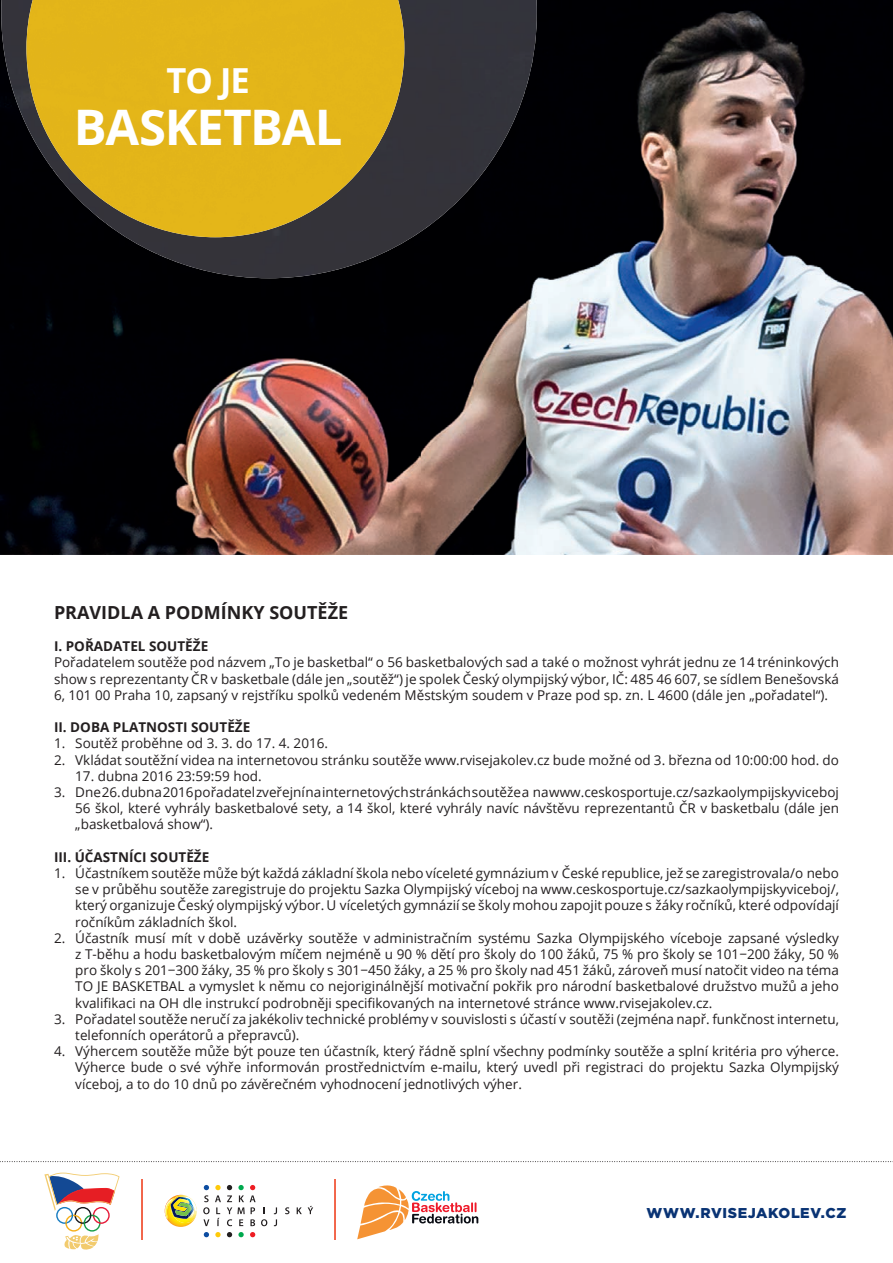
<style>
.page{position:relative;width:893px;height:1263px;background:#fff}
.page>*{position:absolute;margin:0;border:0;box-sizing:border-box;transform-origin:0 0}
.t1{font:700 49.05px "Open Sans";letter-spacing:-.025em;color:#fff}
.t2{font:700 34.5px "Open Sans";color:#fff}
.t3{font:700 18px "Open Sans";color:#231f20}
.t4{font:900 14.25px "Gotham";letter-spacing:.045em;color:#093374}
.t5{font:13.5px/16.2px "Open Sans";color:#231f20;text-align:justify}
.t6{font:700 13.5px "Open Sans";color:#231f20}
</style>
<div class="page">
<div style="left:0;top:0;width:52px;height:555px;background:#000003"></div>
<img style="left:526px;top:0;width:367px;height:555px">
<img style="left:473px;top:278px;width:53px;height:277px">
<img style="left:52px;top:278px;width:53px;height:277px">
<img style="left:421px;top:278px;width:52px;height:277px">
<div style="left:105px;top:278px;width:52px;height:277px;background:#000003"></div>
<img style="left:368px;top:278px;width:53px;height:277px">
<img style="left:157px;top:278px;width:211px;height:277px">
<img style="left:1px;top:0;width:536px;height:278px">
<img style="left:26px;top:0;width:378px;height:237px">
<svg style="left:0;top:1161px;width:893px;height:1px"></svg>
<svg style="left:274px;top:1207px;width:3px;height:19px"></svg>
<svg style="left:285px;top:1207px;width:4px;height:7px"></svg>
<svg style="left:297px;top:1207px;width:5px;height:7px"></svg>
<svg style="left:308px;top:1206px;width:5px;height:8px"></svg>
<svg style="left:204px;top:1232px;width:5px;height:5px"></svg>
<svg style="left:203px;top:1185px;width:18px;height:41px"></svg>
<svg style="left:215px;top:1232px;width:6px;height:5px"></svg>
<svg style="left:227px;top:1232px;width:5px;height:5px"></svg>
<svg style="left:238px;top:1232px;width:6px;height:5px"></svg>
<svg style="left:227px;top:1185px;width:40px;height:41px"></svg>
<svg style="left:250px;top:1232px;width:5px;height:5px"></svg>
<svg style="left:164px;top:1195px;width:33px;height:32px"></svg>
<svg style="left:44px;top:1172px;width:76px;height:77px"></svg>
<hr style="left:141px;top:1179px;width:2px;height:60px;background:#f2674c">
<hr style="left:335px;top:1179px;width:1px;height:60px;background:#f2654a">
<svg style="left:357px;top:1185px;width:121px;height:54px"></svg>
<h2 class="t2" style="left:167px;top:56px;width:85px">TO JE</h2>
<h1 class="t1" style="left:74px;top:92px;width:270px">BASKETBAL</h1>
<h3 class="t3" style="left:54px;top:599px;width:296px">PRAVIDLA A PODMÍNKY SOUTĚŽE</h3>
<p class="t6" style="left:54px;top:637px;width:156px">I. POŘADATEL SOUTĚŽE</p>
<p class="t5" style="left:54px;top:654px;width:786px">Pořadatelem soutěže pod názvem „To je basketbal“ o 56 basketbalových sad a také o možnost vyhrát jednu ze 14 tréninkových show s reprezentanty ČR v basketbale (dále jen „soutěž“) je spolek Český olympijský výbor, IČ: 485 46 607, se sídlem Benešovská 6, 101 00 Praha 10, zapsaný v rejstříku spolků vedeném Městským soudem v Praze pod sp. zn. L 4600 (dále jen „pořadatel“).</p>
<p class="t6" style="left:54px;top:718px;width:198px">II. DOBA PLATNOSTI SOUTĚŽE</p>
<p class="t5" style="left:54px;top:735px;width:276px">1. Soutěž proběhne od 3. 3. do 17. 4. 2016.</p>
<p class="t5" style="left:54px;top:751px;width:786px">2. Vkládat soutěžní videa na internetovou stránku soutěže www.rvisejakolev.cz bude možné od 3. března od 10:00:00 hod. do</p>
<p class="t5" style="left:75px;top:767px;width:188px">17. dubna 2016 23:59:59 hod.</p>
<p class="t5" style="left:75px;top:784px;width:765px;text-indent:-21px">3. Dne 26. dubna 2016 pořadatel zveřejní na internetových stránkách soutěže a na www.ceskosportuje.cz/sazkaolympijskyviceboj 56 škol, které vyhrály basketbalové sety, a 14 škol, které vyhrály navíc návštěvu reprezentantů ČR v basketbalu (dále jen „basketbalová show“).</p>
<p class="t6" style="left:54px;top:847px;width:157px">III. ÚČASTNÍCI SOUTĚŽE</p>
<p class="t5" style="left:75px;top:865px;width:765px;text-indent:-21px">1. Účastníkem soutěže může být každá základní škola nebo víceleté gymnázium v České republice, jež se zaregistrovala/o nebo se v průběhu soutěže zaregistruje do projektu Sazka Olympijský víceboj na www.ceskosportuje.cz/sazkaolympijskyviceboj/, který organizuje Český olympijský výbor. U víceletých gymnázií se školy mohou zapojit pouze s žáky ročníků, které odpovídají ročníkům základních škol.</p>
<p class="t5" style="left:75px;top:929px;width:765px;text-indent:-21px">2. Účastník musí mít v době uzávěrky soutěže v administračním systému Sazka Olympijského víceboje zapsané výsledky z T-běhu a hodu basketbalovým míčem nejméně u 90 % dětí pro školy do 100 žáků, 75 % pro školy se 101−200 žáky, 50 % pro školy s 201−300 žáky, 35 % pro školy s 301−450 žáky, a 25 % pro školy nad 451 žáků, zároveň musí natočit video na téma TO JE BASKETBAL a vymyslet k němu co nejoriginálnější motivační pokřik pro národní basketbalové družstvo mužů a jeho kvalifikaci na OH dle instrukcí podrobněji specifikovaných na internetové stránce www.rvisejakolev.cz.</p>
<p class="t5" style="left:75px;top:1010px;width:765px;text-indent:-21px">3. Pořadatel soutěže neručí za jakékoliv technické problémy v souvislosti s účastí v soutěži (zejména např. funkčnost internetu, telefonních operátorů a přepravců).</p>
<p class="t5" style="left:75px;top:1043px;width:765px;text-indent:-21px">4. Výhercem soutěže může být pouze ten účastník, který řádně splní všechny podmínky soutěže a splní kritéria pro výherce.<br>Výherce bude o své výhře informován prostřednictvím e-mailu, který uvedl při registraci do projektu Sazka Olympijský víceboj, a to do 10 dnů po závěrečném vyhodnocení jednotlivých výher.</p>
<p class="t4" style="left:646px;top:1203px;width:201px">WWW.RVISEJAKOLEV.CZ</p>
</div>
